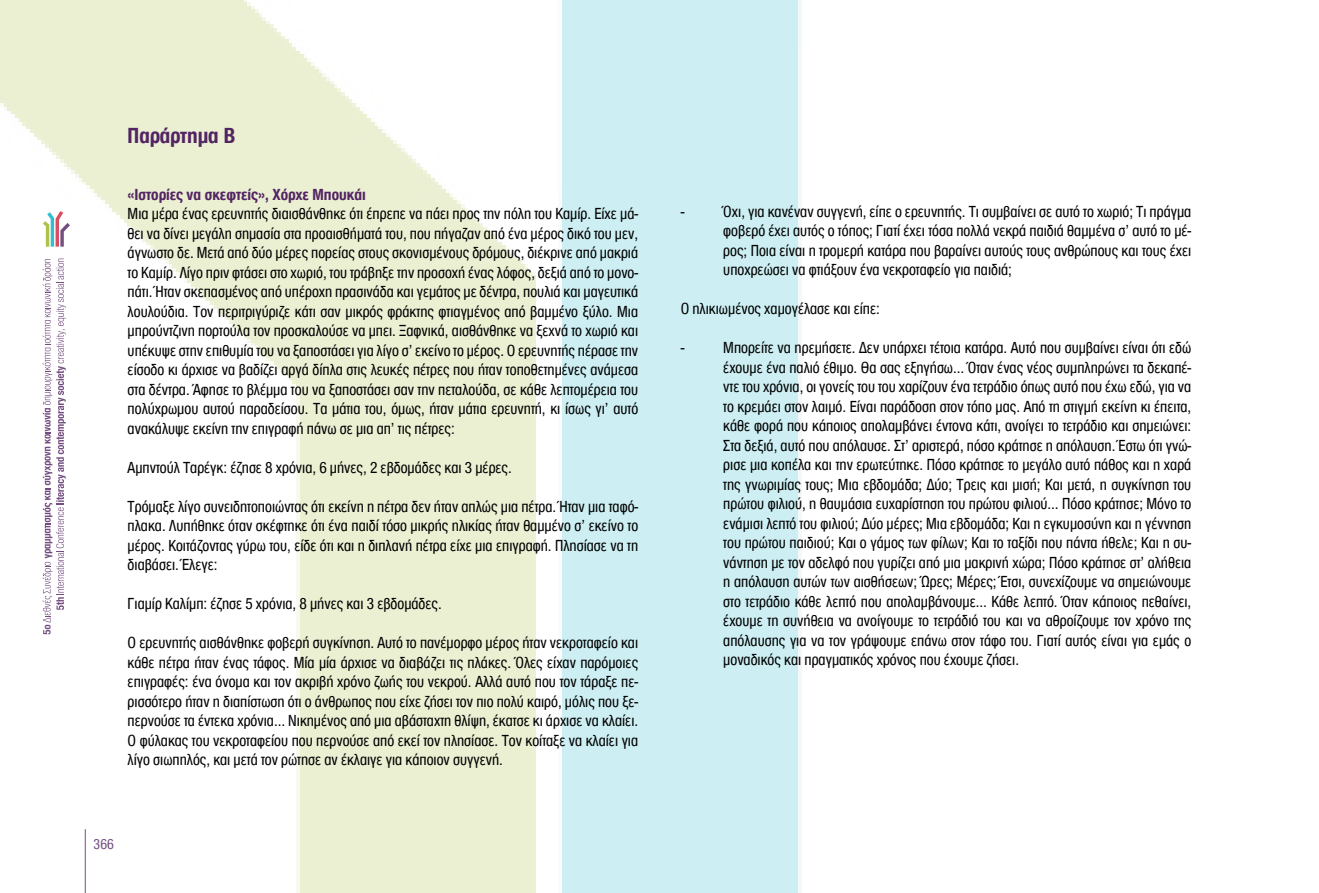
<style>
.page{position:relative;width:1319px;height:893px;background:#fff}
.page>*{position:absolute;margin:0;border:0;box-sizing:border-box;transform-origin:0 0}
.t1{font:700 22.5px "CF Helvetica Cond";color:#532463}
.t2{font:16.5px/19.5px "CF Helvetica Cond";color:#000;text-align:justify}
.t3{font:700 16.5px "CF Helvetica Cond";color:#532463}
.t4{font:15px "CF Helvetica Cond";color:#532463}
</style>
<div class="page">
<img style="left:0;top:0;width:802px;height:893px">
<h1 class="t1" style="left:128px;top:123px;width:109px">Παράρτημα B</h1>
<p class="t3" style="left:128px;top:185px;width:240px">«Ιστορίες να σκεφτείς», Χόρχε Μπουκάι</p>
<p class="t2" style="left:128px;top:204px;width:512px">Μια μέρα ένας ερευνητής διαισθάνθηκε ότι έπρεπε να πάει προς την πόλη του Καμίρ. Είχε μά&shy;θει να δίνει μεγάλη σημασία στα προαισθήματά του, που πήγαζαν από ένα μέρος δικό του μεν, άγνωστο δε. Μετά από δύο μέρες πορείας στους σκονισμένους δρόμους, διέκρινε από μακριά το Καμίρ. Λίγο πριν φτάσει στο χωριό, του τράβηξε την προσοχή ένας λόφος, δεξιά από το μονο&shy;πάτι. Ήταν σκεπασμένος από υπέροχη πρασινάδα και γεμάτος με δέντρα, πουλιά και μαγευτικά λουλούδια. Τον περιτριγύριζε κάτι σαν μικρός φράκτης φτιαγμένος από βαμμένο ξύλο. Μια μπρούντζινη πορτούλα τον προσκαλούσε να μπει. Ξαφνικά, αισθάνθηκε να ξεχνά το χωριό και υπέκυψε στην επιθυμία του να ξαποστάσει για λίγο σ’ εκείνο το μέρος. Ο ερευνητής πέρασε την είσοδο κι άρχισε να βαδίζει αργά δίπλα στις λευκές πέτρες που ήταν τοποθετημένες ανάμεσα στα δέντρα. Άφησε το βλέμμα του να ξαποστάσει σαν την πεταλούδα, σε κάθε λεπτομέρεια του πολύχρωμου αυτού παραδείσου. Τα μάτια του, όμως, ήταν μάτια ερευνητή, κι ίσως γι’ αυτό ανακάλυψε εκείνη την επιγραφή πάνω σε μια απ’ τις πέτρες:</p>
<p class="t2" style="left:128px;top:457px;width:385px">Αμπντούλ Ταρέγκ: έζησε 8 χρόνια, 6 μήνες, 2 εβδομάδες και 3 μέρες.</p>
<p class="t2" style="left:128px;top:496px;width:512px">Τρόμαξε λίγο συνειδητοποιώντας ότι εκείνη η πέτρα δεν ήταν απλώς μια πέτρα. Ήταν μια ταφό&shy;πλακα. Λυπήθηκε όταν σκέφτηκε ότι ένα παιδί τόσο μικρής ηλικίας ήταν θαμμένο σ’ εκείνο το μέρος. Κοιτάζοντας γύρω του, είδε ότι και η διπλανή πέτρα είχε μια επιγραφή. Πλησίασε να τη διαβάσει. Έλεγε:</p>
<p class="t2" style="left:128px;top:594px;width:315px">Γιαμίρ Καλίμπ: έζησε 5 χρόνια, 8 μήνες και 3 εβδομάδες.</p>
<p class="t2" style="left:128px;top:633px;width:512px">Ο ερευνητής αισθάνθηκε φοβερή συγκίνηση. Αυτό το πανέμορφο μέρος ήταν νεκροταφείο και κάθε πέτρα ήταν ένας τάφος. Μία μία άρχισε να διαβάζει τις πλάκες. Όλες είχαν παρόμοιες επιγραφές: ένα όνομα και τον ακριβή χρόνο ζωής του νεκρού. Αλλά αυτό που τον τάραξε πε&shy;ρισσότερο ήταν η διαπίστωση ότι ο άνθρωπος που είχε ζήσει τον πιο πολύ καιρό, μόλις που ξε&shy;περνούσε τα έντεκα χρόνια… Νικημένος από μια αβάσταχτη θλίψη, έκατσε κι άρχισε να κλαίει.<br>Ο φύλακας του νεκροταφείου που περνούσε από εκεί τον πλησίασε. Τον κοίταξε να κλαίει για λίγο σιωπηλός, και μετά τον ρώτησε αν έκλαιγε για κάποιον συγγενή.</p>
<p class="t4" style="left:94px;top:836px;width:22px">366</p>
<p class="t2" style="left:723px;top:201px;width:469px;text-indent:-43px">- Όχι, για κανέναν συγγενή, είπε ο ερευνητής. Τι συμβαίνει σε αυτό το χωριό; Τι πράγμα φοβερό έχει αυτός ο τόπος; Γιατί έχει τόσα πολλά νεκρά παιδιά θαμμένα σ’ αυτό το μέ&shy;ρος; Ποια είναι η τρομερή κατάρα που βαραίνει αυτούς τους ανθρώπους και τους έχει υποχρεώσει να φτιάξουν ένα νεκροταφείο για παιδιά;</p>
<p class="t2" style="left:680px;top:299px;width:201px">Ο ηλικιωμένος χαμογέλασε και είπε:</p>
<p class="t2" style="left:723px;top:338px;width:469px;text-indent:-43px">- Μπορείτε να ηρεμήσετε. Δεν υπάρχει τέτοια κατάρα. Αυτό που συμβαίνει είναι ότι εδώ έχουμε ένα παλιό έθιμο. Θα σας εξηγήσω… Όταν ένας νέος συμπληρώνει τα δεκαπέ&shy;ντε του χρόνια, οι γονείς του του χαρίζουν ένα τετράδιο όπως αυτό που έχω εδώ, για να το κρεμάει στον λαιμό. Είναι παράδοση στον τόπο μας. Από τη στιγμή εκείνη κι έπειτα, κάθε φορά που κάποιος απολαμβάνει έντονα κάτι, ανοίγει το τετράδιο και σημειώνει:<br>Στα δεξιά, αυτό που απόλαυσε. Στ’ αριστερά, πόσο κράτησε η απόλαυση. Έστω ότι γνώ&shy;ρισε μια κοπέλα και την ερωτεύτηκε. Πόσο κράτησε το μεγάλο αυτό πάθος και η χαρά της γνωριμίας τους; Μια εβδομάδα; Δύο; Τρεις και μισή; Και μετά, η συγκίνηση του πρώτου φιλιού, η θαυμάσια ευχαρίστηση του πρώτου φιλιού… Πόσο κράτησε; Μόνο το ενάμισι λεπτό του φιλιού; Δύο μέρες; Μια εβδομάδα; Και η εγκυμοσύνη και η γέννηση του πρώτου παιδιού; Και ο γάμος των φίλων; Και το ταξίδι που πάντα ήθελε; Και η συ&shy;νάντηση με τον αδελφό που γυρίζει από μια μακρινή χώρα; Πόσο κράτησε στ’ αλήθεια η απόλαυση αυτών των αισθήσεων; Ώρες; Μέρες; Έτσι, συνεχίζουμε να σημειώνουμε στο τετράδιο κάθε λεπτό που απολαμβάνουμε… Κάθε λεπτό. Όταν κάποιος πεθαίνει, έχουμε τη συνήθεια να ανοίγουμε το τετράδιό του και να αθροίζουμε τον χρόνο της απόλαυσης για να τον γράψουμε επάνω στον τάφο του. Γιατί αυτός είναι για εμάς ο μοναδικός και πραγματικός χρόνος που έχουμε ζήσει.</p>
</div>
